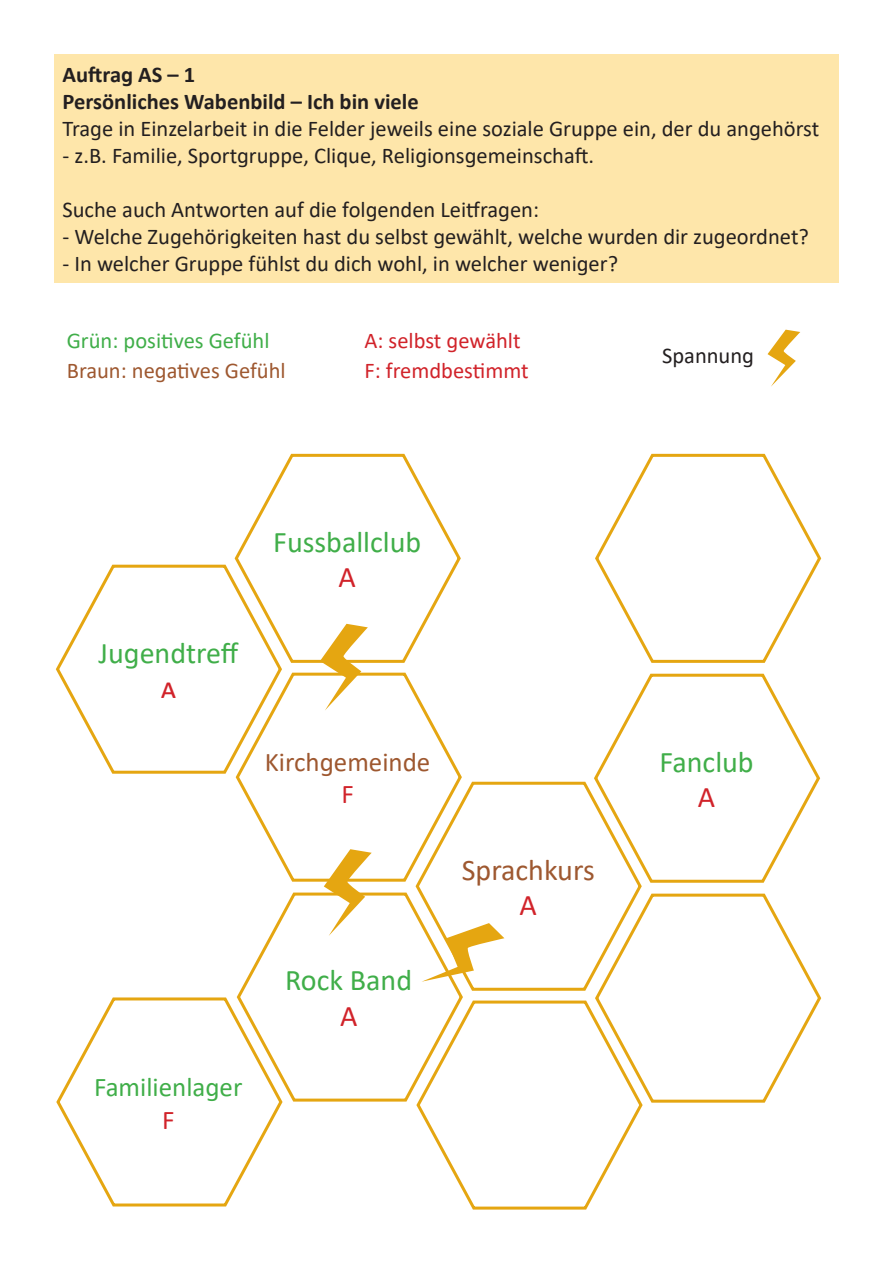
<style>
.page{position:relative;width:893px;height:1263px;background:#fff}
.page>*{position:absolute;margin:0;border:0;box-sizing:border-box;transform-origin:0 0}
.t1{font:30px "Calibri";color:#40ae49}
.t2{font:30px "Calibri";color:#9e5830}
.t3{font:30px "Calibri";color:#d1232a}
.t4{font:27px "Calibri";color:#9e5830}
.t5{font:27px "Calibri";color:#40ae49}
.t6{font:27px "Calibri";color:#d1232a}
.t7{font:22.5px "Calibri";color:#231f20}
.t8{font:700 22.5px "Calibri";color:#231f20}
.t9{font:22.5px "Calibri";color:#d1232a}
.t10{font:22.5px "Calibri";color:#9e5830}
.t11{font:22.5px "Calibri";color:#40ae49}
</style>
<div class="page">
<div style="left:54px;top:54px;width:785px;height:228px;background:#fee6aa"></div>
<svg style="left:55px;top:564px;width:227px;height:210px"></svg>
<svg style="left:233px;top:453px;width:228px;height:211px"></svg>
<svg style="left:234px;top:670px;width:228px;height:212px"></svg>
<svg style="left:238px;top:892px;width:225px;height:210px"></svg>
<svg style="left:414px;top:779px;width:228px;height:213px"></svg>
<svg style="left:595px;top:453px;width:227px;height:210px"></svg>
<svg style="left:56px;top:995px;width:228px;height:212px"></svg>
<svg style="left:592px;top:673px;width:229px;height:211px"></svg>
<svg style="left:593px;top:891px;width:229px;height:212px"></svg>
<svg style="left:415px;top:998px;width:229px;height:212px"></svg>
<svg style="left:320px;top:624px;width:48px;height:86px"></svg>
<svg style="left:767px;top:330px;width:33px;height:57px"></svg>
<svg style="left:324px;top:849px;width:48px;height:87px"></svg>
<svg style="left:421px;top:923px;width:83px;height:59px"></svg>
<svg style="left:161px;top:682px;width:15px;height:16px"></svg>
<p class="t8" style="left:63px;top:59px;width:134px">Auftrag AS – 1</p>
<p class="t8" style="left:63px;top:86px;width:358px">Persönliches Wabenbild – Ich bin viele</p>
<p class="t7" style="left:63px;top:113px;width:758px">Trage in Einzelarbeit in die Felder jeweils eine soziale Gruppe ein, der du angehörst</p>
<p class="t7" style="left:63px;top:140px;width:533px">- z.B. Familie, Sportgruppe, Clique, Religionsgemeinschaft.</p>
<p class="t7" style="left:63px;top:194px;width:478px">Suche auch Antworten auf die folgenden Leitfragen:</p>
<p class="t7" style="left:63px;top:221px;width:748px">- Welche Zugehörigkeiten hast du selbst gewählt, welche wurden dir zugeordnet?</p>
<p class="t7" style="left:63px;top:248px;width:557px">- In welcher Gruppe fühlst du dich wohl, in welcher weniger?</p>
<p class="t11" style="left:67px;top:324px;width:204px">Grün: positives Gefühl</p>
<p class="t10" style="left:67px;top:354px;width:220px">Braun: negatives Gefühl</p>
<p class="t9" style="left:364px;top:324px;width:158px">A: selbst gewählt</p>
<p class="t9" style="left:364px;top:354px;width:166px">F: fremdbestimmt</p>
<p class="t1" style="left:99px;top:632px;width:142px">Jugendtreff</p>
<p class="t1" style="left:273px;top:522px;width:149px">Fussballclub</p>
<p class="t3" style="left:339px;top:556px;width:19px">A</p>
<p class="t4" style="left:265px;top:743px;width:167px">Kirchgemeinde</p>
<p class="t6" style="left:341px;top:776px;width:14px">F</p>
<p class="t5" style="left:94px;top:1068px;width:150px">Familienlager</p>
<p class="t6" style="left:162px;top:1101px;width:14px">F</p>
<p class="t1" style="left:285px;top:959px;width:128px">Rock Band</p>
<p class="t3" style="left:340px;top:995px;width:19px">A</p>
<p class="t2" style="left:462px;top:849px;width:134px">Sprachkurs</p>
<p class="t3" style="left:520px;top:884px;width:19px">A</p>
<p class="t7" style="left:662px;top:339px;width:93px">Spannung</p>
<p class="t1" style="left:659px;top:741px;width:96px">Fanclub</p>
<p class="t3" style="left:698px;top:776px;width:19px">A</p>
</div>
